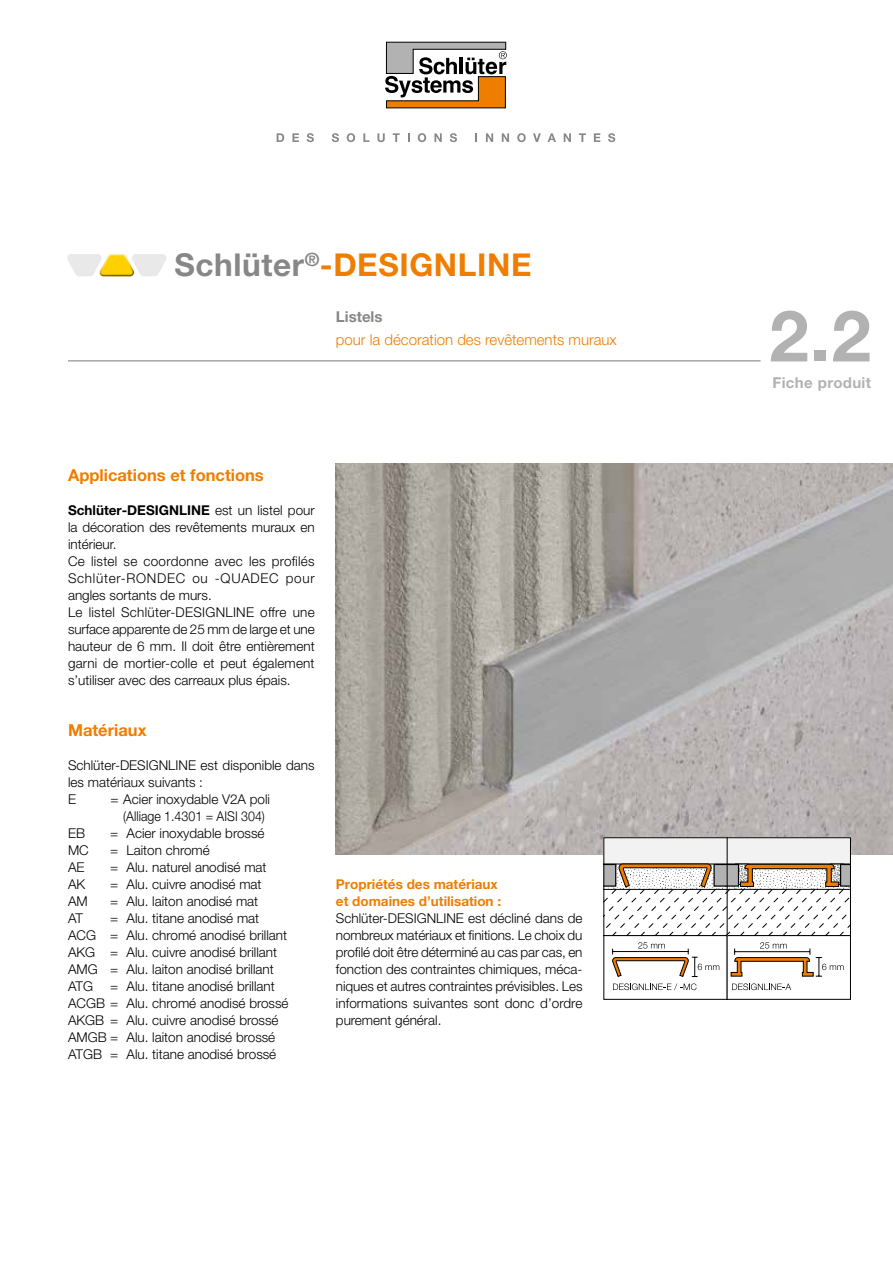
<style>
.page{position:relative;width:893px;height:1263px;background:#fff}
.page>*{position:absolute;margin:0;border:0;box-sizing:border-box;transform-origin:0 0}
.t1{font:700 71.25px "Helvetica Neue LT Pro";color:#b3b2b2}
.t2{font:700 31.5px "Helvetica Neue LT Pro";letter-spacing:.02em;color:#ef7d00}
.t3{font:700 16.5px "Helvetica Neue LT Pro";color:#ef7d00}
.t4{font:300 15px "Helvetica Neue LT Pro";color:#ef7d00}
.t5{font:700 15px "Helvetica Neue LT Pro";letter-spacing:.02em;color:#b3b2b2}
.t6{font:700 15px "Helvetica Neue LT Pro";color:#878787}
.t7{font:300 13.5px/17px "Helvetica Neue LT Pro";color:#000}
.t8{font:700 13.5px/17px "Helvetica Neue LT Pro";color:#ef7d00}
.s1{color:#878787}
.s2{font-weight:700}
</style>
<div class="page">
<hr style="left:68px;top:360px;width:692px;height:1px;background:#878787">
<svg style="left:385px;top:42px;width:122px;height:66px"></svg>
<svg style="left:277px;top:133px;width:7px;height:9px"></svg>
<svg style="left:292px;top:133px;width:7px;height:9px"></svg>
<svg style="left:307px;top:133px;width:7px;height:9px"></svg>
<svg style="left:332px;top:133px;width:7px;height:9px"></svg>
<svg style="left:347px;top:133px;width:8px;height:9px"></svg>
<svg style="left:363px;top:133px;width:6px;height:9px"></svg>
<svg style="left:377px;top:133px;width:8px;height:9px"></svg>
<svg style="left:393px;top:133px;width:7px;height:9px"></svg>
<svg style="left:408px;top:133px;width:2px;height:9px"></svg>
<svg style="left:418px;top:133px;width:8px;height:9px"></svg>
<svg style="left:434px;top:133px;width:8px;height:9px"></svg>
<svg style="left:450px;top:133px;width:7px;height:9px"></svg>
<svg style="left:475px;top:133px;width:2px;height:9px"></svg>
<svg style="left:486px;top:133px;width:7px;height:9px"></svg>
<svg style="left:502px;top:133px;width:7px;height:9px"></svg>
<svg style="left:517px;top:133px;width:9px;height:9px"></svg>
<svg style="left:533px;top:133px;width:8px;height:9px"></svg>
<svg style="left:548px;top:133px;width:8px;height:9px"></svg>
<svg style="left:564px;top:133px;width:7px;height:9px"></svg>
<svg style="left:579px;top:133px;width:7px;height:9px"></svg>
<svg style="left:594px;top:133px;width:6px;height:9px"></svg>
<svg style="left:608px;top:133px;width:7px;height:9px"></svg>
<svg style="left:67px;top:254px;width:99px;height:22px"></svg>
<img style="left:336px;top:463px;width:557px;height:392px">
<svg style="left:605px;top:839px;width:244px;height:159px"></svg>
<div style="left:603px;top:837px;width:248px;height:163px;border:1px solid #000"></div>
<div style="left:793px;top:981px;width:20px;height:11px;background:#fff"></div>
<h2 class="t2" style="left:174px;top:246px;width:359px"><span class="s1">Schlüter</span><sup>®</sup>-DESIGNLINE</h2>
<p class="t6" style="left:336px;top:307px;width:48px">Listels</p>
<p class="t4" style="left:336px;top:330px;width:282px">pour la décoration des revêtements muraux</p>
<p class="t3" style="left:68px;top:464px;width:197px">Applications et fonctions</p>
<p class="t7" style="left:68px;top:501px;width:248px"><span class="s2">Schlüter-DESIGNLINE</span> est un listel pour la décoration des revêtements muraux en intérieur.<br>Ce listel se coordonne avec les profilés Schlüter-RONDEC ou -QUADEC pour angles sortants de murs.<br>Le listel Schlüter-DESIGNLINE offre une surface apparente de 25 mm de large et une hauteur de 6 mm. Il doit être entièrement garni de mortier-colle et peut également s’utiliser avec des carreaux plus épais.</p>
<p class="t3" style="left:68px;top:720px;width:80px">Matériaux</p>
<p class="t7" style="left:68px;top:756px;width:248px">Schlüter-DESIGNLINE est disponible dans les matériaux suivants :<br>E</p>
<p class="t7" style="left:111px;top:790px;width:161px;text-align:center">= Acier inoxydable V2A poli (Alliage 1.4301 = AISI 304)</p>
<p class="t7" style="left:68px;top:824px;width:19px">EB</p>
<p class="t7" style="left:110px;top:824px;width:156px">= Acier inoxydable brossé</p>
<p class="t7" style="left:68px;top:841px;width:22px">MC</p>
<p class="t7" style="left:110px;top:841px;width:101px">= Laiton chromé</p>
<p class="t7" style="left:68px;top:858px;width:18px">AE</p>
<p class="t7" style="left:110px;top:858px;width:158px">= Alu. naturel anodisé mat</p>
<p class="t7" style="left:68px;top:875px;width:19px">AK</p>
<p class="t7" style="left:110px;top:875px;width:153px">= Alu. cuivre anodisé mat</p>
<p class="t7" style="left:68px;top:892px;width:21px">AM</p>
<p class="t7" style="left:110px;top:892px;width:150px">= Alu. laiton anodisé mat</p>
<p class="t7" style="left:68px;top:909px;width:17px">AT</p>
<p class="t7" style="left:68px;top:909px;width:221px;text-indent:42px">= Alu. titane anodisé mat<br>ACG = Alu. chromé anodisé brillant<br>AKG = Alu. cuivre anodisé brillant<br>AMG = Alu. laiton anodisé brillant<br>ATG</p>
<p class="t7" style="left:68px;top:977px;width:222px;text-indent:42px">= Alu. titane anodisé brillant<br>ACGB = Alu. chromé anodisé brossé<br>AKGB = Alu. cuivre anodisé brossé<br>AMGB = Alu. laiton anodisé brossé<br>ATGB = Alu. titane anodisé brossé</p>
<p class="t8" style="left:336px;top:875px;width:167px">Propriétés des matériaux et domaines d’utilisation :</p>
<p class="t7" style="left:336px;top:909px;width:248px;text-align:justify">Schlüter-DESIGNLINE est décliné dans de nombreux matériaux et finitions. Le choix du profilé doit être déterminé au cas par cas, en fonction des contraintes chimiques, méca&shy;niques et autres contraintes prévisibles. Les informations suivantes sont donc d’ordre purement général.</p>
<h1 class="t1" style="left:769px;top:292px;width:103px">2.2</h1>
<p class="t5" style="left:773px;top:373px;width:100px">Fiche produit</p>
</div>
